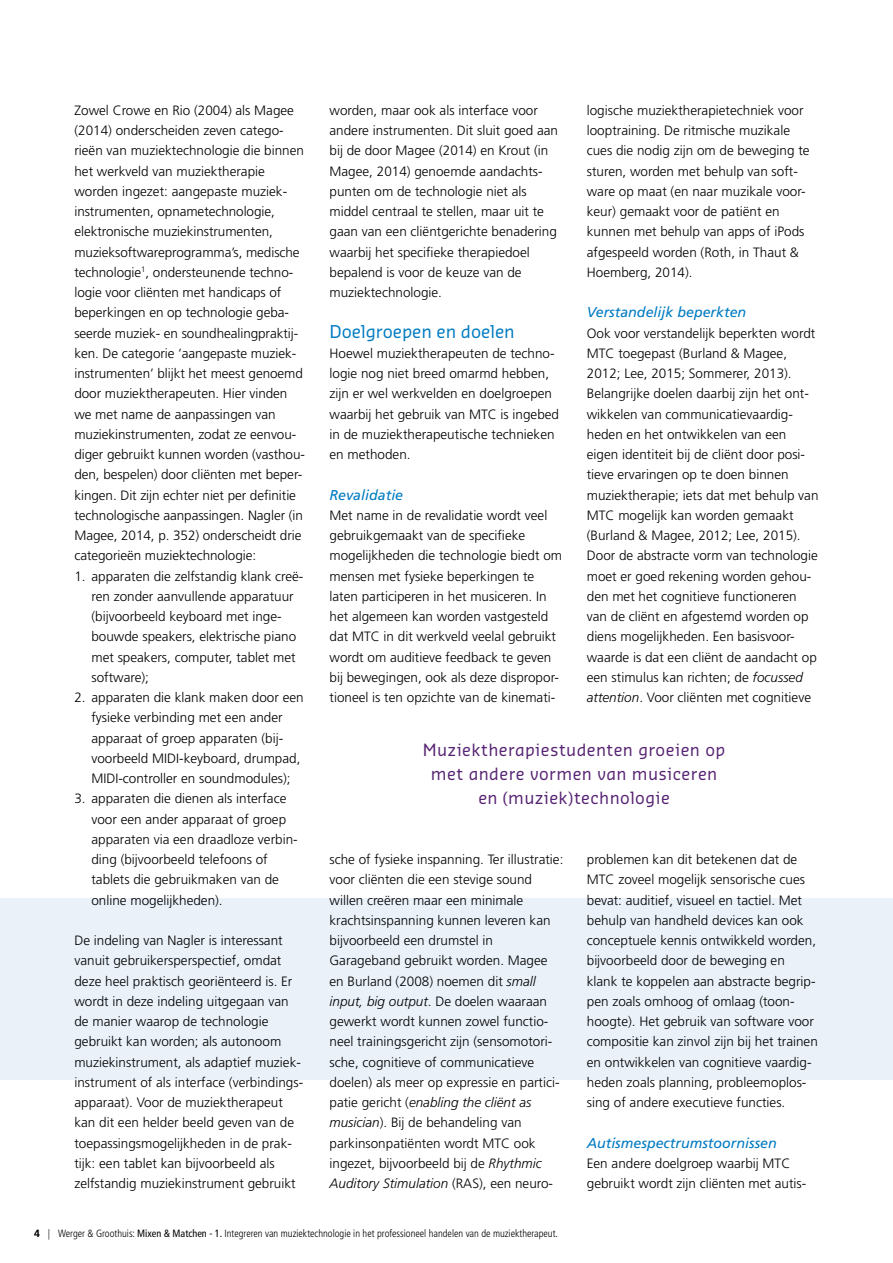
<style>
.page{position:relative;width:893px;height:1263px;background:#fff}
.page>*{position:absolute;margin:0;border:0;box-sizing:border-box;transform-origin:0 0}
.t1{font:17.25px "Sansa Pro";color:#007bc2}
.t2{font:16.5px/24px "Sansa Pro";letter-spacing:.025em;color:#572473;text-align:center}
.t3{font:italic 14.25px "Frutiger LT Std";color:#007bc2}
.t4{font:300 13.5px/20.2px "Frutiger LT Std";color:#000}
.t5{font:300 condensed 10.5px "Frutiger LT Std";color:#000}
.s1{font-style:italic}
.s2{font-weight:700;font-stretch:normal}
.s3{font-weight:400}
</style>
<div class="page">
<div style="left:0;top:898px;width:893px;height:182px;background:#eaf1f9"></div>
<p class="t4" style="left:74px;top:100px;width:232px">Zowel Crowe en Rio (2004) als Magee (2014) onderscheiden zeven catego&shy;rieën van muziektechnologie die binnen het werkveld van muziektherapie worden ingezet: aangepaste muziek&shy;instrumenten, opnametechnologie, elektronische muziekinstrumenten, muzieksoftwareprogramma’s, medische technologie<sup>1</sup>, ondersteunende techno&shy;logie voor cliënten met handicaps of beperkingen en op technologie geba&shy;seerde muziek- en soundhealingpraktij&shy;ken. De categorie ‘aangepaste muziek&shy;instrumenten’ blijkt het meest genoemd door muziektherapeuten. Hier vinden we met name de aanpassingen van muziekinstrumenten, zodat ze eenvou&shy;diger gebruikt kunnen worden (vasthou&shy;den, bespelen) door cliënten met beper&shy;kingen. Dit zijn echter niet per definitie technologische aanpassingen. Nagler (in Magee, 2014, p. 352) onderscheidt drie categorieën muziektechnologie:</p>
<p class="t4" style="left:91px;top:566px;width:214px;text-indent:-17px">1. apparaten die zelfstandig klank creë&shy;ren zonder aanvullende apparatuur (bijvoorbeeld keyboard met inge&shy;bouwde speakers, elektrische piano met speakers, computer, tablet met software);</p>
<p class="t4" style="left:91px;top:687px;width:214px;text-indent:-17px">2. apparaten die klank maken door een fysieke verbinding met een ander apparaat of groep apparaten (bij&shy;voorbeeld MIDI-keyboard, drumpad, MIDI-controller en soundmodules);</p>
<p class="t4" style="left:91px;top:789px;width:208px;text-indent:-17px">3. apparaten die dienen als interface voor een ander apparaat of groep apparaten via een draadloze verbin&shy;ding (bijvoorbeeld telefoons of tablets die gebruikmaken van de online mogelijkheden).</p>
<p class="t4" style="left:74px;top:930px;width:230px">De indeling van Nagler is interessant vanuit gebruikersperspectief, omdat deze heel praktisch georiënteerd is. Er wordt in deze indeling uitgegaan van de manier waarop de technologie gebruikt kan worden; als autonoom muziekinstrument, als adaptief muziek&shy;instrument of als interface (verbindings&shy;apparaat). Voor de muziektherapeut kan dit een helder beeld geven van de toepassingsmogelijkheden in de prak&shy;tijk: een tablet kan bijvoorbeeld als zelfstandig muziekinstrument gebruikt</p>
<p class="t4" style="left:330px;top:100px;width:230px">worden, maar ook als interface voor andere instrumenten. Dit sluit goed aan bij de door Magee (2014) en Krout (in Magee, 2014) genoemde aandachts&shy;punten om de technologie niet als middel centraal te stellen, maar uit te gaan van een cliëntgerichte benadering waarbij het specifieke therapiedoel bepalend is voor de keuze van de muziektechnologie.</p>
<p class="t1" style="left:330px;top:320px;width:187px">Doelgroepen en doelen</p>
<p class="t4" style="left:330px;top:343px;width:231px">Hoewel muziektherapeuten de techno&shy;logie nog niet breed omarmd hebben, zijn er wel werkvelden en doelgroepen waarbij het gebruik van MTC is ingebed in de muziektherapeutische technieken en methoden.</p>
<p class="t3" style="left:330px;top:486px;width:75px">Revalidatie</p>
<p class="t4" style="left:330px;top:505px;width:234px">Met name in de revalidatie wordt veel gebruikgemaakt van de specifieke mogelijkheden die technologie biedt om mensen met fysieke beperkingen te laten participeren in het musiceren. In het algemeen kan worden vastgesteld dat MTC in dit werkveld veelal gebruikt wordt om auditieve feedback te geven bij bewegingen, ook als deze dispropor&shy;tioneel is ten opzichte van de kinemati-</p>
<p class="t4" style="left:587px;top:100px;width:224px">logische muziektherapietechniek voor looptraining. De ritmische muzikale cues die nodig zijn om de beweging te sturen, worden met behulp van soft&shy;ware op maat (en naar muzikale voor&shy;keur) gemaakt voor de patiënt en kunnen met behulp van apps of iPods afgespeeld worden (Roth, in Thaut &amp; Hoemberg, 2014).</p>
<p class="t3" style="left:587px;top:304px;width:161px">Verstandelijk beperkten</p>
<p class="t4" style="left:587px;top:323px;width:233px">Ook voor verstandelijk beperkten wordt MTC toegepast (Burland &amp; Magee, 2012; Lee, 2015; Sommerer, 2013).<br>Belangrijke doelen daarbij zijn het ont&shy;wikkelen van communicatievaardig&shy;heden en het ontwikkelen van een eigen identiteit bij de cliënt door posi&shy;tieve ervaringen op te doen binnen muziektherapie; iets dat met behulp van MTC mogelijk kan worden gemaakt (Burland &amp; Magee, 2012; Lee, 2015).<br>Door de abstracte vorm van technologie moet er goed rekening worden gehou&shy;den met het cognitieve functioneren van de cliënt en afgestemd worden op diens mogelijkheden. Een basisvoor&shy;waarde is dat een cliënt de aandacht op een stimulus kan richten; de <span class="s1">focussed attention</span>. Voor cliënten met cognitieve</p>
<p class="t2" style="left:423px;top:737px;width:304px">Muziektherapiestudenten groeien op met andere vormen van musiceren en (muziek)technologie</p>
<p class="t4" style="left:330px;top:849px;width:235px">sche of fysieke inspanning. Ter illustratie: voor cliënten die een stevige sound willen creëren maar een minimale krachtsinspanning kunnen leveren kan bijvoorbeeld een drumstel in Garageband gebruikt worden. Magee en Burland (2008) noemen dit <span class="s1">small input, big output</span>. De doelen waaraan gewerkt wordt kunnen zowel functio&shy;neel trainingsgericht zijn (sensomotori&shy;sche, cognitieve of communicatieve doelen) als meer op expressie en partici&shy;patie gericht (<span class="s1">enabling the cliënt as musician</span>). Bij de behandeling van parkinsonpatiënten wordt MTC ook ingezet, bijvoorbeeld bij de <span class="s1">Rhythmic Auditory Stimulation</span> (RAS), een neuro-</p>
<p class="t4" style="left:587px;top:849px;width:233px">problemen kan dit betekenen dat de MTC zoveel mogelijk sensorische cues bevat: auditief, visueel en tactiel. Met behulp van handheld devices kan ook conceptuele kennis ontwikkeld worden, bijvoorbeeld door de beweging en klank te koppelen aan abstracte begrip&shy;pen zoals omhoog of omlaag (toon&shy;hoogte). Het gebruik van software voor compositie kan zinvol zijn bij het trainen en ontwikkelen van cognitieve vaardig&shy;heden zoals planning, probleemoplos&shy;sing of andere executieve functies.</p>
<p class="t3" style="left:587px;top:1134px;width:192px">Autismespectrumstoornissen</p>
<p class="t4" style="left:587px;top:1153px;width:221px">Een andere doelgroep waarbij MTC gebruikt wordt zijn cliënten met autis-</p>
<p class="t5" style="left:34px;top:1227px;width:525px"><span class="s2">4</span> | Werger &amp; Groothuis: <span class="s3">Mixen &amp; Matchen - 1.</span> Integreren van muziektechnologie in het professioneel handelen van de muziektherapeut.</p>
</div>
